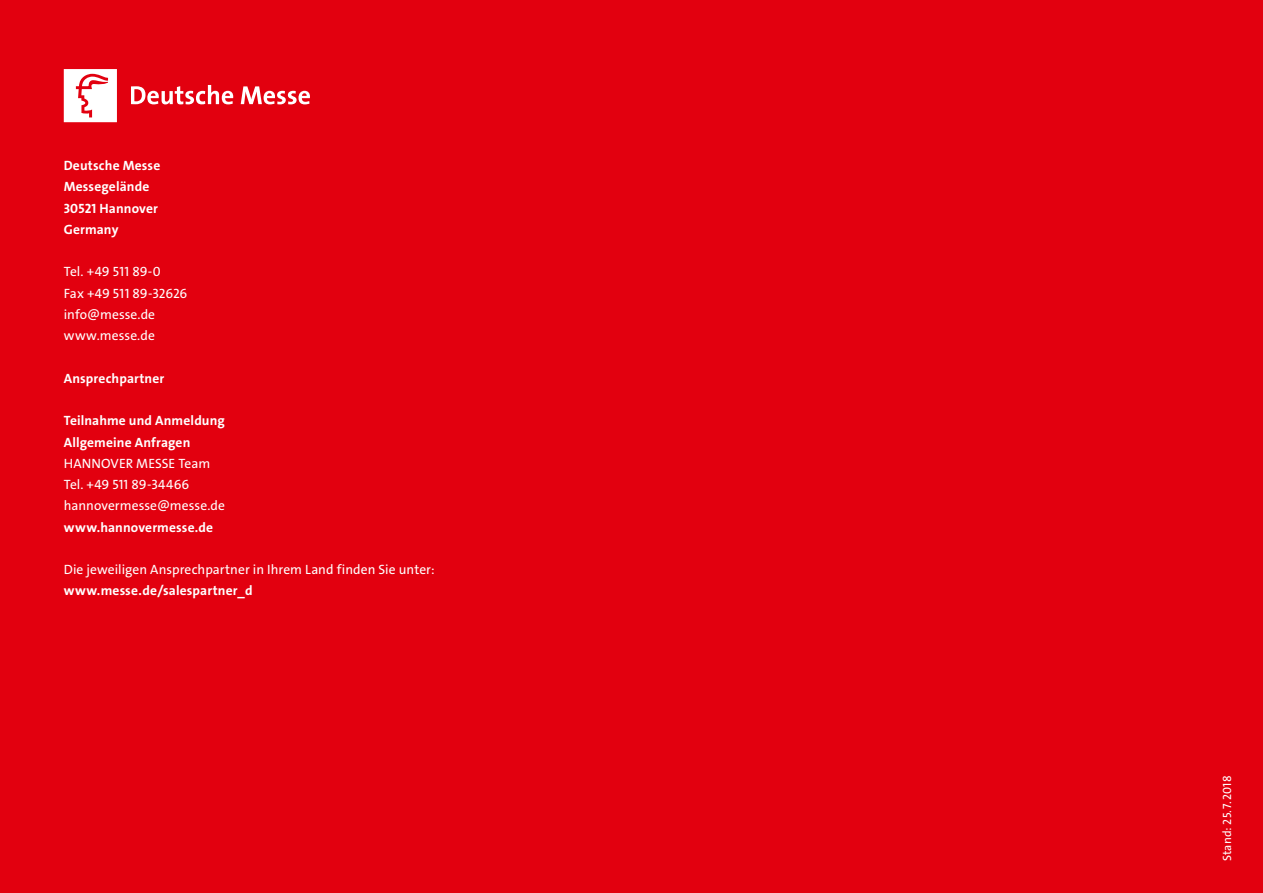
<style>
.page{position:relative;width:1263px;height:893px;background:#e2000f}
.page>*{position:absolute;margin:0;border:0;box-sizing:border-box;transform-origin:0 0}
.t1{font:13.5px/21.3px "The Sans LP5 Plain";letter-spacing:.005em;color:#fff}
.t2{font:13.5px/21.3px "The Sans LP7 Bld";letter-spacing:.01em;color:#fff}
.t3{font:12px "The Sans LP5 Plain";letter-spacing:.01em;color:#fff}
</style>
<div class="page">
<svg style="left:131px;top:85px;width:102px;height:19px"></svg>
<svg style="left:241px;top:86px;width:69px;height:18px"></svg>
<svg style="left:64px;top:69px;width:53px;height:53px;background:#fbe0e1"></svg>
<p class="t2" style="left:64px;top:156px;width:98px">Deutsche Messe<br>Messegelände<br>30521 Hannover<br>Germany</p>
<p class="t1" style="left:64px;top:262px;width:125px">Tel. +49 511 89-0<br>Fax +49 511 89-32626 info@messe.de www.messe.de</p>
<p class="t2" style="left:64px;top:369px;width:102px">Ansprechpartner</p>
<p class="t2" style="left:64px;top:411px;width:163px">Teilnahme und Anmeldung<br>Allgemeine Anfragen</p>
<p class="t1" style="left:64px;top:454px;width:163px">HANNOVER MESSE Team<br>Tel. +49 511 89-34466 hannovermesse@messe.de</p>
<p class="t2" style="left:64px;top:517px;width:151px">www.hannovermesse.de</p>
<p class="t1" style="left:64px;top:560px;width:372px">Die jeweiligen Ansprechpartner in Ihrem Land finden Sie unter:</p>
<p class="t2" style="left:64px;top:581px;width:190px">www.messe.de/salespartner_d</p>
<p class="t3" style="left:1222px;top:861px;width:87px;rotate:-90deg">Stand: 25.7.2018</p>
</div>
